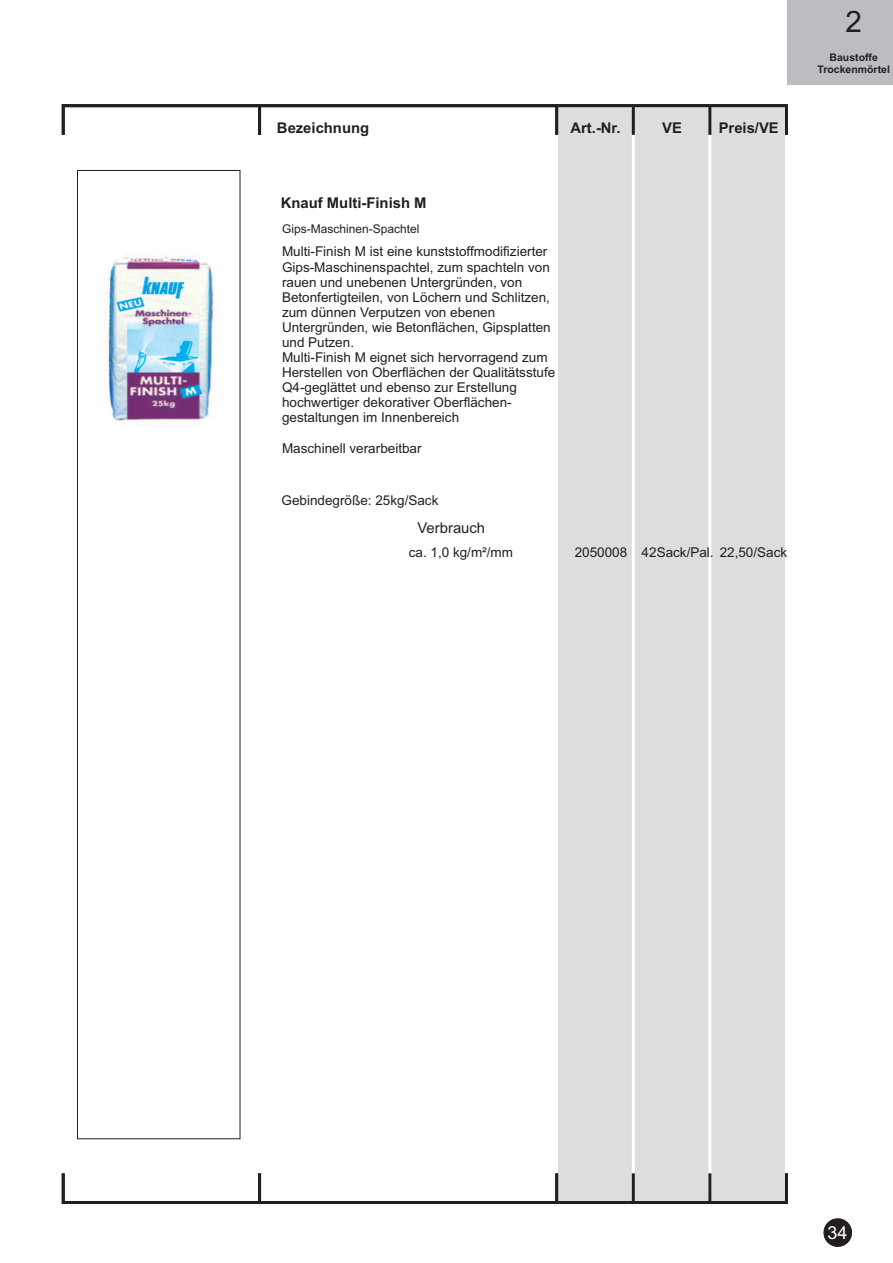
<style>
.page{position:relative;width:893px;height:1263px;background:#fff}
.page>*{position:absolute;margin:0;border:0;box-sizing:border-box;transform-origin:0 0}
.t1{font:29.55px "Arial";color:#231f20}
.t2{font:18px "Arial";color:#fff}
.t3{font:700 14.85px "Arial";color:#231f20}
.t4{font:14.85px "Arial";color:#231f20}
.t5{font:13.5px/15.1px "Arial";color:#231f20}
.t6{font:12px "Arial";color:#231f20}
.t7{font:700 10.5px/11.7px "Arial";color:#231f20;text-align:center}
</style>
<div class="page">
<img style="left:104px;top:223px;width:137px;height:225px">
<div style="left:558px;top:106px;width:227px;height:1097px;background:#dcdddf"></div>
<hr style="left:631px;top:135px;width:3px;height:1064px;background:#fff">
<hr style="left:708px;top:135px;width:3px;height:1064px;background:#fff">
<div style="left:62px;top:104px;width:726px;height:32px;border:3px solid #231f20"></div>
<hr style="left:258px;top:106px;width:3px;height:29px;background:#231f20">
<hr style="left:708px;top:106px;width:3px;height:29px;background:#231f20">
<hr style="left:631px;top:106px;width:3px;height:29px;background:#231f20">
<hr style="left:555px;top:106px;width:3px;height:29px;background:#231f20">
<div style="left:62px;top:1172px;width:726px;height:32px;border:3px solid #231f20"></div>
<hr style="left:258px;top:1173px;width:3px;height:29px;background:#231f20">
<hr style="left:708px;top:1173px;width:3px;height:29px;background:#231f20">
<hr style="left:631px;top:1173px;width:3px;height:29px;background:#231f20">
<hr style="left:555px;top:1173px;width:3px;height:29px;background:#231f20">
<div style="left:787px;top:0;width:105px;height:84px;background:#bcbdc0"></div>
<svg style="left:823px;top:1218px;width:28px;height:29px"></svg>
<div style="left:77px;top:170px;width:163px;height:969px;border:1px solid #231f20"></div>
<p class="t3" style="left:277px;top:122px;width:94px">Bezeichnung</p>
<p class="t3" style="left:570px;top:122px;width:52px">Art.-Nr.</p>
<p class="t3" style="left:662px;top:122px;width:21px">VE</p>
<p class="t3" style="left:718px;top:122px;width:62px">Preis/VE</p>
<p class="t3" style="left:281px;top:198px;width:147px">Knauf Multi-Finish M</p>
<p class="t6" style="left:282px;top:224px;width:139px">Gips-Maschinen-Spachtel</p>
<p class="t5" style="left:282px;top:245px;width:275px">Multi-Finish M ist eine kunststoffmodifizierter Gips-Maschinenspachtel, zum spachteln von rauen und unebenen Untergründen, von Betonfertigteilen, von Löchern und Schlitzen, zum dünnen Verputzen von ebenen Untergründen, wie Betonflächen, Gipsplatten und Putzen.<br>Multi-Finish M eignet sich hervorragend zum Herstellen von Oberflächen der Qualitätsstufe Q4-geglättet und ebenso zur Erstellung hochwertiger dekorativer Oberflächen&shy;gestaltungen im Innenbereich</p>
<p class="t5" style="left:282px;top:441px;width:141px">Maschinell verarbeitbar</p>
<p class="t5" style="left:281px;top:494px;width:158px">Gebindegröße: 25kg/Sack</p>
<p class="t4" style="left:417px;top:522px;width:69px">Verbrauch</p>
<p class="t5" style="left:409px;top:546px;width:106px">ca. 1,0 kg/m²/mm</p>
<p class="t5" style="left:574px;top:546px;width:54px">2050008</p>
<p class="t5" style="left:641px;top:546px;width:147px">42Sack/Pal. 22,50/Sack</p>
<h1 class="t1" style="left:845px;top:10px;width:18px">2</h1>
<p class="t7" style="left:817px;top:52px;width:74px">Baustoffe<br>Trockenmörtel</p>
<h2 class="t2" style="left:827px;top:1226px;width:22px">34</h2>
</div>
